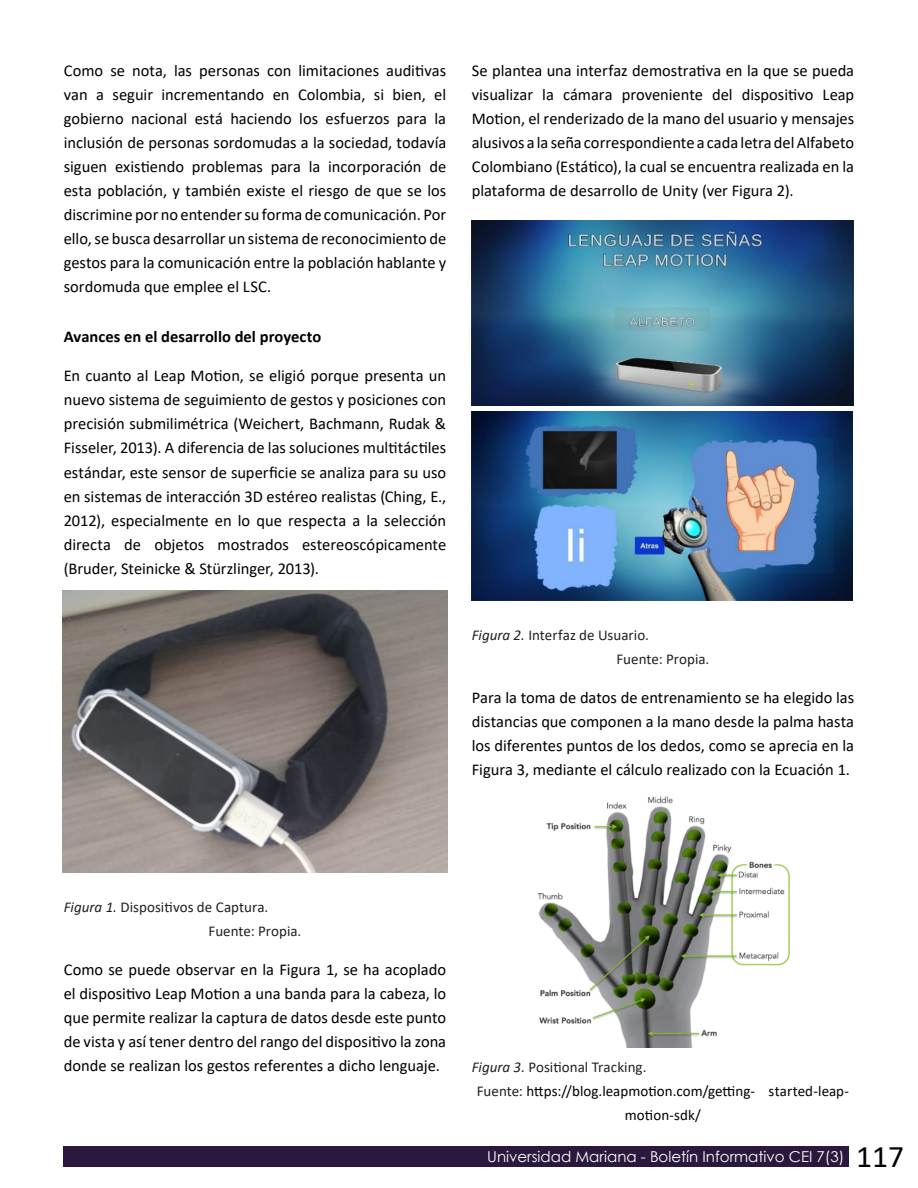
<style>
.page{position:relative;width:918px;height:1188px;background:#fff}
.page>*{position:absolute;margin:0;border:0;box-sizing:border-box;transform-origin:0 0}
.t1{font:16.5px/24px "Calibri";letter-spacing:-.005em;color:#000;text-align:justify}
.t2{font:700 16.5px "Calibri";color:#000}
.t3{font:15px/24px "Calibri";color:#231f20}
.t4{font:15px "Calibri";letter-spacing:.005em;color:#000}
.t5{font:15px "Century Gothic";color:#fffefd}
.s1{font-style:italic}
.s2{color:#231f20}
.s3{font-family:"Calibri";font-size:31.5px;color:#000}
</style>
<div class="page">
<div style="left:64px;top:1146px;width:785px;height:21px;background:#2a183e"></div>
<img style="left:62px;top:590px;width:386px;height:283px">
<img style="left:472px;top:221px;width:382px;height:185px">
<img style="left:472px;top:411px;width:380px;height:190px">
<img style="left:537px;top:796px;width:253px;height:252px">
<p class="t1" style="left:64px;top:58px;width:384px">Como se nota, las personas con limitaciones auditivas van a seguir incrementando en Colombia, si bien, el gobierno nacional está haciendo los esfuerzos para la inclusión de personas sordomudas a la sociedad, todavía siguen existiendo problemas para la incorporación de esta población, y también existe el riesgo de que se los discrimine por no entender su forma de comunicación. Por ello, se busca desarrollar un sistema de reconocimiento de gestos para la comunicación entre la población hablante y sordomuda que emplee el LSC.</p>
<p class="t2" style="left:64px;top:325px;width:259px">Avances en el desarrollo del proyecto</p>
<p class="t1" style="left:64px;top:364px;width:384px">En cuanto al Leap Motion, se eligió porque presenta un nuevo sistema de seguimiento de gestos y posiciones con precisión submilimétrica (Weichert, Bachmann, Rudak &amp; Fisseler, 2013). A diferencia de las soluciones multitáctiles estándar, este sensor de superficie se analiza para su uso en sistemas de interacción 3D estéreo realistas (Ching, E., 2012), especialmente en lo que respecta a la selección directa de objetos mostrados estereoscópicamente (Bruder, Steinicke &amp; Stürzlinger, 2013).</p>
<p class="t1" style="left:472px;top:58px;width:384px">Se plantea una interfaz demostrativa en la que se pueda visualizar la cámara proveniente del dispositivo Leap Motion, el renderizado de la mano del usuario y mensajes alusivos a la seña correspondiente a cada letra del Alfabeto Colombiano (Estático), la cual se encuentra realizada en la plataforma de desarrollo de Unity (ver Figura 2).</p>
<p class="t3" style="left:617px;top:623px;width:94px;text-indent:-145px"><span class="s1">Figura 2.</span> Interfaz de Usuario.<br>Fuente: Propia.</p>
<p class="t1" style="left:472px;top:685px;width:384px">Para la toma de datos de entrenamiento se ha elegido las distancias que componen a la mano desde la palma hasta los diferentes puntos de los dedos, como se aprecia en la Figura 3, mediante el cálculo realizado con la Ecuación 1.</p>
<p class="t3" style="left:209px;top:894px;width:94px;text-indent:-145px"><span class="s1">Figura 1.</span> Dispositivos de Captura.<br>Fuente: Propia.</p>
<p class="t1" style="left:64px;top:957px;width:384px">Como se puede observar en la Figura 1, se ha acoplado el dispositivo Leap Motion a una banda para la cabeza, lo que permite realizar la captura de datos desde este punto de vista y así tener dentro del rango del dispositivo la zona donde se realizan los gestos referentes a dicho lenguaje.</p>
<p class="t3" style="left:472px;top:1055px;width:176px"><span class="s1">Figura 3.</span> Positional Tracking.</p>
<p class="t4" style="left:477px;top:1081px;width:374px"><span class="s2">Fuente:</span> https://blog.leapmotion.com/getting- started-leap-</p>
<p class="t4" style="left:625px;top:1105px;width:78px">motion-sdk/</p>
<p class="t5" style="left:487px;top:1146px;width:418px">Universidad Mariana - Boletín Informativo CEI 7(3) <span class="s3">117</span></p>
</div>
